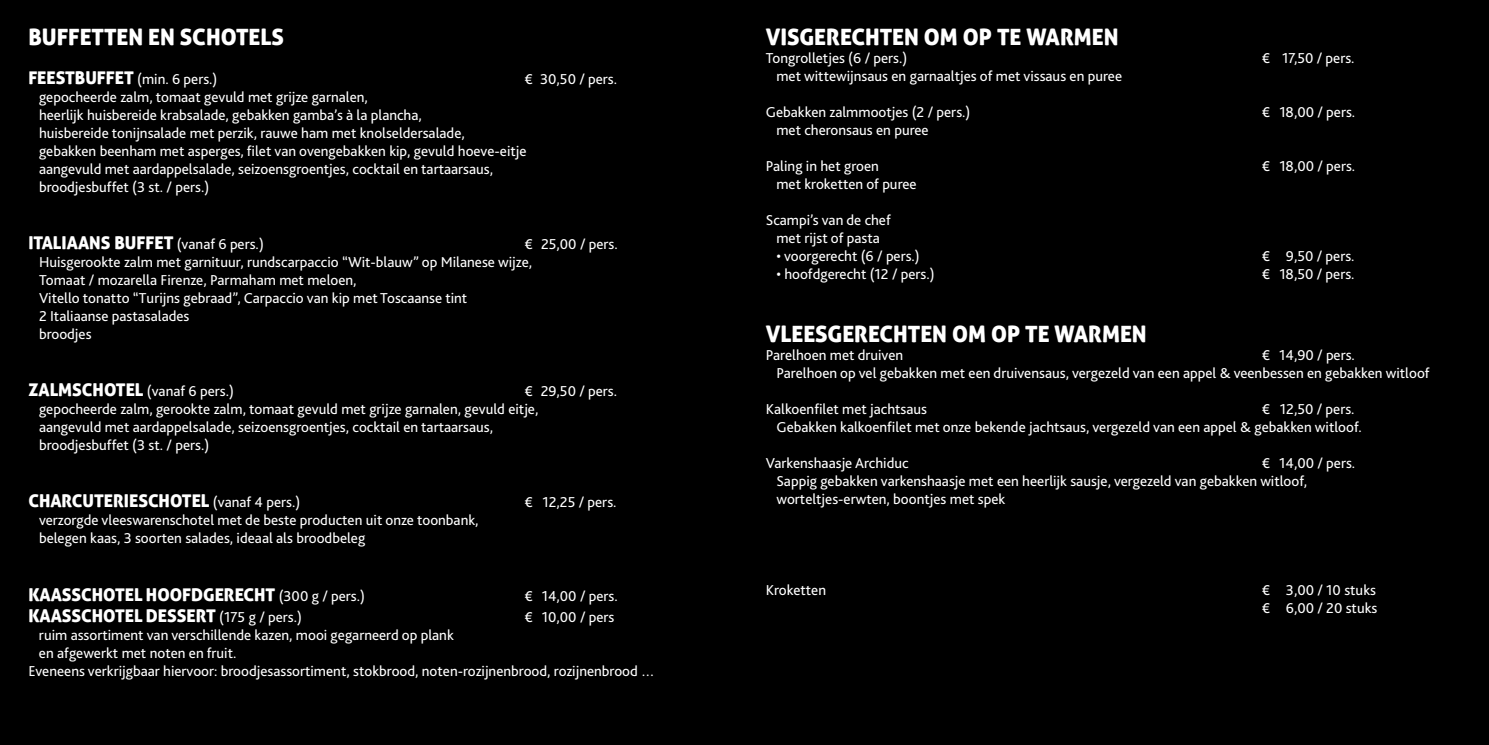
<style>
.page{position:relative;width:1489px;height:745px;background:#fff}
.page>*{position:absolute;margin:0;border:0;box-sizing:border-box;transform-origin:0 0}
.t1{font:22.5px "Aller Display";color:#fff}
.t2{font:17.5px "Aller Display";color:#fff}
.t3{font:15px/18px "Bliss 2";color:#fff}
.s1{font-family:"Aller Display";font-size:17.5px}
.s2{font-family:"Bliss 2";font-size:15px}
</style>
<div class="page">
<div style="left:0;top:0;width:1488px;height:744px;background:#000"></div>
<h1 class="t1" style="left:28px;top:22px;width:257px">BUFFETTEN EN SCHOTELS</h1>
<p class="t3" style="left:28px;top:69px;width:191px"><span class="s1">FEESTBUFFET</span> (min. 6 pers.)</p>
<p class="t3" style="left:524px;top:69px;width:94px">€ 30,50 / pers.</p>
<p class="t3" style="left:39px;top:87px;width:489px">gepocheerde zalm, tomaat gevuld met grijze garnalen,<br>heerlijk huisbereide krabsalade, gebakken gamba’s à la plancha,<br>huisbereide tonijnsalade met perzik, rauwe ham met knolseldersalade,<br>gebakken beenham met asperges, filet van ovengebakken kip, gevuld hoeve-eitje aangevuld met aardappelsalade, seizoensgroentjes, cocktail en tartaarsaus, broodjesbuffet (3 st. / pers.)</p>
<p class="t2" style="left:28px;top:231px;width:237px">ITALIAANS BUFFET <span class="s2">(vanaf 6 pers.)</span></p>
<p class="t3" style="left:39px;top:234px;width:580px;text-indent:485px">€ 25,00 / pers.<br>Huisgerookte zalm met garnituur, rundscarpaccio “Wit-blauw” op Milanese wijze,<br>Tomaat / mozarella Firenze, Parmaham met meloen,<br>Vitello tonatto “Turijns gebraad”, Carpaccio van kip met Toscaanse tint<br>2 Italiaanse pastasalades<br>broodjes</p>
<p class="t3" style="left:28px;top:381px;width:207px"><span class="s1">ZALMSCHOTEL</span> (vanaf 6 pers.)</p>
<p class="t3" style="left:39px;top:381px;width:579px;text-indent:485px">€ 29,50 / pers. gepocheerde zalm, gerookte zalm, tomaat gevuld met grijze garnalen, gevuld eitje,<br>aangevuld met aardappelsalade, seizoensgroentjes, cocktail en tartaarsaus,<br>broodjesbuffet (3 st. / pers.)</p>
<p class="t2" style="left:28px;top:489px;width:273px">CHARCUTERIESCHOTEL <span class="s2">(vanaf 4 pers.)</span></p>
<p class="t3" style="left:524px;top:492px;width:93px">€ 12,25 / pers.</p>
<p class="t3" style="left:39px;top:510px;width:441px">verzorgde vleeswarenschotel met de beste producten uit onze toonbank, belegen kaas, 3 soorten salades, ideaal als broodbeleg</p>
<p class="t2" style="left:28px;top:582px;width:338px">KAASSCHOTEL HOOFDGERECHT <span class="s2">(300 g / pers.)</span></p>
<p class="t3" style="left:524px;top:585px;width:95px">€ 14,00 / pers.</p>
<p class="t2" style="left:28px;top:603px;width:275px">KAASSCHOTEL DESSERT <span class="s2">(175 g / pers.)</span></p>
<p class="t3" style="left:524px;top:606px;width:91px">€ 10,00 / pers</p>
<p class="t3" style="left:39px;top:624px;width:416px">ruim assortiment van verschillende kazen, mooi gegarneerd op plank</p>
<p class="t3" style="left:39px;top:642px;width:199px">en afgewerkt met noten en fruit.</p>
<p class="t3" style="left:28px;top:660px;width:628px">Eveneens verkrijgbaar hiervoor: broodjesassortiment, stokbrood, noten-rozijnenbrood, rozijnenbrood …</p>
<h1 class="t1" style="left:765px;top:22px;width:354px">VISGERECHTEN OM OP TE WARMEN</h1>
<p class="t3" style="left:765px;top:48px;width:143px">Tongrolletjes (6 / pers.)</p>
<p class="t3" style="left:1261px;top:48px;width:94px">€ 17,50 / pers.</p>
<p class="t3" style="left:776px;top:66px;width:347px">met wittewijnsaus en garnaaltjes of met vissaus en puree</p>
<p class="t3" style="left:765px;top:102px;width:206px">Gebakken zalmmootjes (2 / pers.)</p>
<p class="t3" style="left:1261px;top:102px;width:95px">€ 18,00 / pers.</p>
<p class="t3" style="left:776px;top:120px;width:154px">met cheronsaus en puree</p>
<p class="t3" style="left:765px;top:156px;width:115px">Paling in het groen</p>
<p class="t3" style="left:1261px;top:156px;width:95px">€ 18,00 / pers.</p>
<p class="t3" style="left:776px;top:174px;width:142px">met kroketten of puree</p>
<p class="t3" style="left:765px;top:210px;width:126px;text-align:center">Scampi’s van de chef met rijst of pasta</p>
<p class="t3" style="left:776px;top:246px;width:145px">• voorgerecht (6 / pers.)</p>
<p class="t3" style="left:1261px;top:246px;width:94px">€ 9,50 / pers.</p>
<p class="t3" style="left:776px;top:264px;width:160px">• hoofdgerecht (12 / pers.)</p>
<p class="t3" style="left:1261px;top:264px;width:94px">€ 18,50 / pers.</p>
<h1 class="t1" style="left:765px;top:319px;width:382px">VLEESGERECHTEN OM OP TE WARMEN</h1>
<p class="t3" style="left:765px;top:345px;width:139px">Parelhoen met druiven</p>
<p class="t3" style="left:776px;top:345px;width:654px;text-indent:485px">€ 14,90 / pers.<br>Parelhoen op vel gebakken met een druivensaus, vergezeld van een appel &amp; veenbessen en gebakken witloof</p>
<p class="t3" style="left:765px;top:399px;width:163px">Kalkoenfilet met jachtsaus</p>
<p class="t3" style="left:776px;top:399px;width:587px;text-indent:485px">€ 12,50 / pers.<br>Gebakken kalkoenfilet met onze bekende jachtsaus, vergezeld van een appel &amp; gebakken witloof.</p>
<p class="t3" style="left:765px;top:453px;width:144px">Varkenshaasje Archiduc</p>
<p class="t3" style="left:776px;top:453px;width:580px;text-indent:485px">€ 14,00 / pers.<br>Sappig gebakken varkenshaasje met een heerlijk sausje, vergezeld van gebakken witloof, worteltjes-erwten, boontjes met spek</p>
<p class="t3" style="left:765px;top:579px;width:62px">Kroketten</p>
<p class="t3" style="left:1261px;top:579px;width:117px">€ 3,00 / 10 stuks € 6,00 / 20 stuks</p>
</div>
